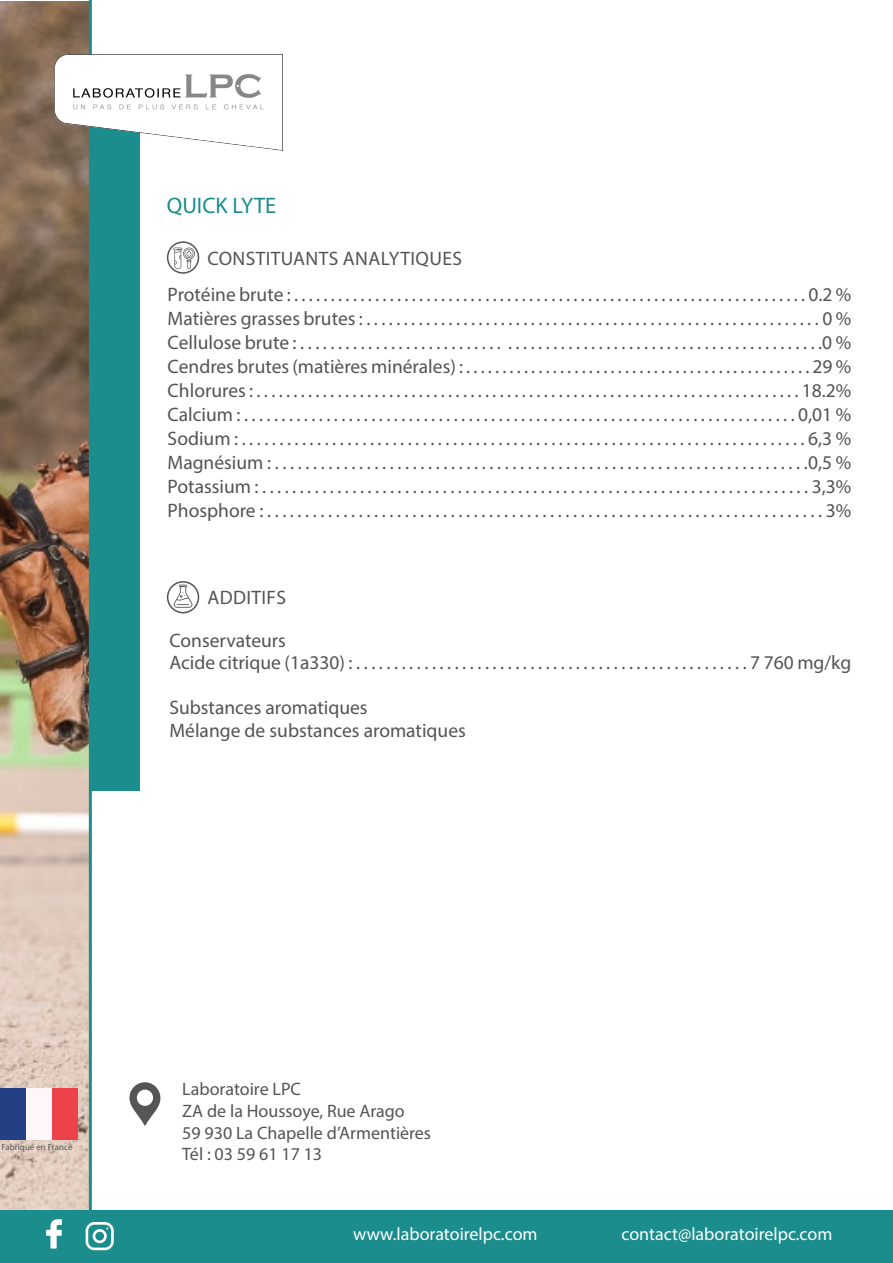
<style>
.page{position:relative;width:893px;height:1263px;background:#fff}
.page>*{position:absolute;margin:0;border:0;box-sizing:border-box;transform-origin:0 0}
.t1{font:22.5px "Myriad Pro";color:#1b8d8c}
.t2{font:19.5px "Myriad Pro";color:#525456}
.t3{font:19.5px "Myriad Pro";letter-spacing:.02em;color:#525456}
.t4{font:18px "Myriad Pro";color:#535556}
.t5{font:18px "Myriad Pro";color:#fff}
.t6{font:9px "Myriad Pro";color:#535556}
</style>
<div class="page">
<img style="left:0;top:1px;width:89px;height:1209px">
<div style="left:0;top:1210px;width:893px;height:53px;background:#1b8d8c"></div>
<svg style="left:46px;top:1219px;width:16px;height:29px"></svg>
<hr style="left:89px;top:0;width:3px;height:1226px;background:#1b8d8c">
<div style="left:89px;top:85px;width:50px;height:706px;background:#1b8d8c"></div>
<svg style="left:129px;top:1082px;width:32px;height:44px"></svg>
<img style="left:55px;top:54px;width:227px;height:96px">
<svg style="left:86px;top:1222px;width:28px;height:28px"></svg>
<div style="left:0;top:1088px;width:26px;height:52px;background:#224083"></div>
<div style="left:26px;top:1088px;width:26px;height:52px;background:#fef6f8"></div>
<div style="left:52px;top:1088px;width:26px;height:52px;background:#ee424b"></div>
<div style="left:167px;top:241px;width:32px;height:33px;border:2px solid #525456;border-radius:50%"></div>
<svg style="left:173px;top:248px;width:22px;height:21px"></svg>
<div style="left:167px;top:581px;width:32px;height:32px;border:2px solid #525456;border-radius:50%"></div>
<svg style="left:174px;top:585px;width:19px;height:23px"></svg>
<p class="t1" style="left:167px;top:192px;width:111px">QUICK LYTE</p>
<p class="t3" style="left:207px;top:246px;width:256px">CONSTITUANTS ANALYTIQUES</p>
<p class="t2" style="left:168px;top:283px;width:685px">Protéine brute : . . . . . . . . . . . . . . . . . . . . . . . . . . . . . . . . . . . . . . . . . . . . . . . . . . . . . . . . . . . . . . . . . . . . . . 0.2 %</p>
<p class="t2" style="left:168px;top:307px;width:685px">Matières grasses brutes : . . . . . . . . . . . . . . . . . . . . . . . . . . . . . . . . . . . . . . . . . . . . . . . . . . . . . . . . . . . . . 0 %</p>
<p class="t2" style="left:168px;top:331px;width:685px">Cellulose brute : . . . . . . . . . . . . . . . . . . . . . . . . . . . . . . . . . . . . . . . . . . . . . . . . . . . . . . . . . . . . . . . . . . . . .0 %</p>
<p class="t2" style="left:168px;top:355px;width:685px">Cendres brutes (matières minérales) : . . . . . . . . . . . . . . . . . . . . . . . . . . . . . . . . . . . . . . . . . . . . . . . . 29 %</p>
<p class="t2" style="left:168px;top:379px;width:685px">Chlorures : . . . . . . . . . . . . . . . . . . . . . . . . . . . . . . . . . . . . . . . . . . . . . . . . . . . . . . . . . . . . . . . . . . . . . . . . . . 18.2%</p>
<p class="t2" style="left:168px;top:403px;width:685px">Calcium : . . . . . . . . . . . . . . . . . . . . . . . . . . . . . . . . . . . . . . . . . . . . . . . . . . . . . . . . . . . . . . . . . . . . . . . . . . 0,01 %</p>
<p class="t2" style="left:168px;top:427px;width:685px">Sodium : . . . . . . . . . . . . . . . . . . . . . . . . . . . . . . . . . . . . . . . . . . . . . . . . . . . . . . . . . . . . . . . . . . . . . . . . . . . 6,3 %</p>
<p class="t2" style="left:168px;top:451px;width:685px">Magnésium : . . . . . . . . . . . . . . . . . . . . . . . . . . . . . . . . . . . . . . . . . . . . . . . . . . . . . . . . . . . . . . . . . . . . . .0,5 %</p>
<p class="t2" style="left:168px;top:475px;width:685px">Potassium : . . . . . . . . . . . . . . . . . . . . . . . . . . . . . . . . . . . . . . . . . . . . . . . . . . . . . . . . . . . . . . . . . . . . . . . . . 3,3%</p>
<p class="t2" style="left:168px;top:499px;width:685px">Phosphore : . . . . . . . . . . . . . . . . . . . . . . . . . . . . . . . . . . . . . . . . . . . . . . . . . . . . . . . . . . . . . . . . . . . . . . . . . 3%</p>
<p class="t3" style="left:207px;top:586px;width:80px">ADDITIFS</p>
<p class="t2" style="left:169px;top:628px;width:118px">Conservateurs</p>
<p class="t2" style="left:169px;top:651px;width:683px">Acide citrique (1a330) : . . . . . . . . . . . . . . . . . . . . . . . . . . . . . . . . . . . . . . . . . . . . . . . . . . . . 7 760 mg/kg</p>
<p class="t2" style="left:169px;top:696px;width:200px">Substances aromatiques</p>
<p class="t2" style="left:169px;top:718px;width:298px">Mélange de substances aromatiques</p>
<p class="t6" style="left:1px;top:1141px;width:73px">Fabriqué en France</p>
<p class="t4" style="left:182px;top:1078px;width:120px">Laboratoire LPC</p>
<p class="t4" style="left:182px;top:1100px;width:224px">ZA de la Houssoye, Rue Arago</p>
<p class="t4" style="left:182px;top:1121px;width:250px">59 930 La Chapelle d’Armentières</p>
<p class="t4" style="left:182px;top:1143px;width:141px">Tél : 03 59 61 17 13</p>
<p class="t5" style="left:353px;top:1223px;width:186px">www.laboratoirelpc.com</p>
<p class="t5" style="left:621px;top:1223px;width:212px">contact@laboratoirelpc.com</p>
</div>
